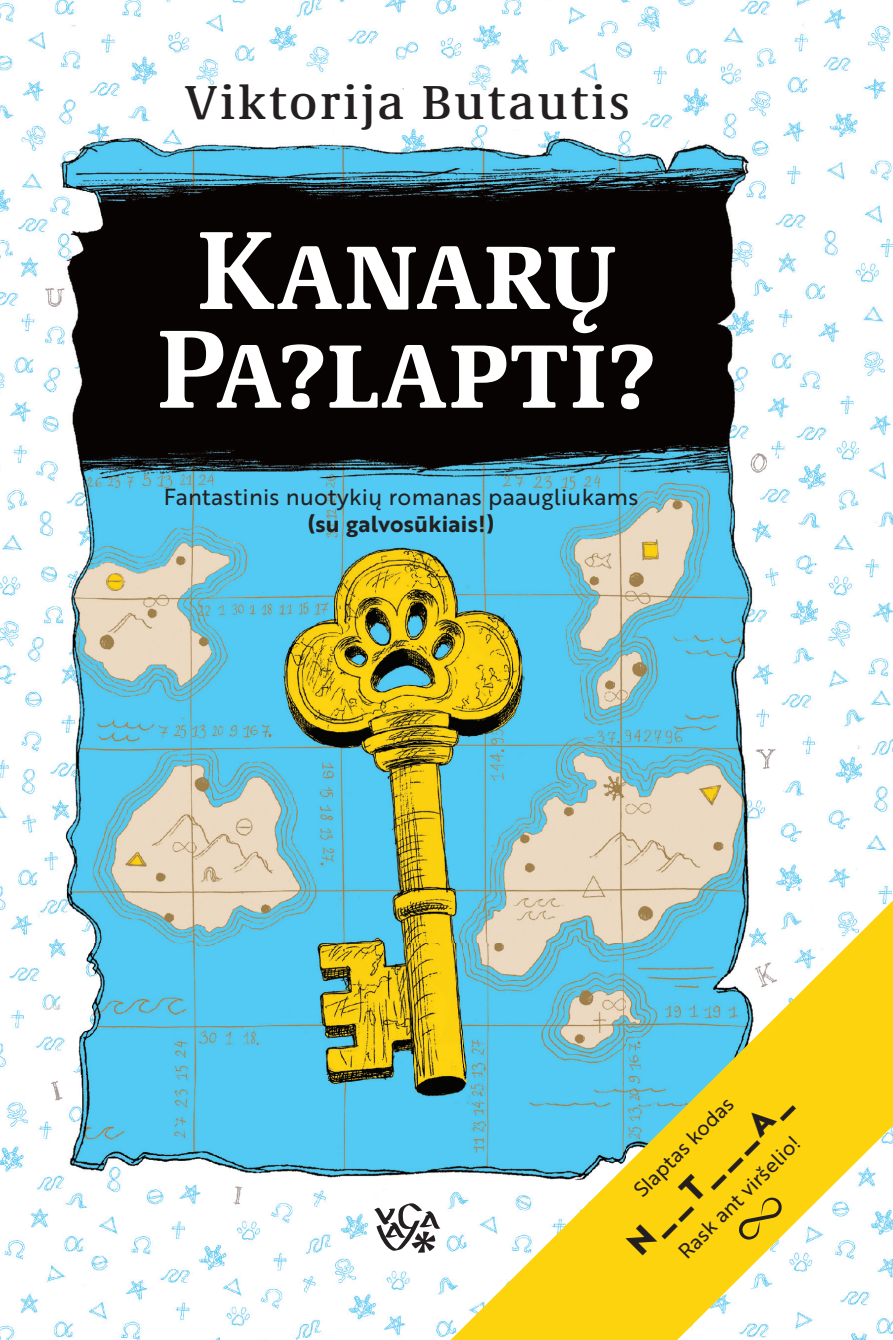
<style>
.page{position:relative;width:893px;height:1340px;background:#fff}
.page>*{position:absolute;margin:0;border:0;box-sizing:border-box;transform-origin:0 0}
.t1{font:700 115.2px/98.8px "Demos Next Pro";color:#fff;text-align:center}
.t2{font:500 49.27px "Demos Next Pro";letter-spacing:.05em;color:#231f20}
.t3{font:700 32.85px "Brother 1816 Extra";color:#231f20}
.t4{font:22.72px "Brother 1816 Regular";letter-spacing:.01em;color:#231f20}
.t5{font:22.72px "Brother 1816 Bold";letter-spacing:.01em;color:#231f20}
.t6{font:20.47px "Brother 1816 Regular";color:#231f20}
</style>
<div class="page">
<img style="left:0;top:0;width:893px;height:1339px">
<svg style="left:162px;top:72px;width:487px;height:68px"></svg>
<svg style="left:392px;top:851px;width:501px;height:488px"></svg>
<svg style="left:739px;top:1197px;width:43px;height:42px"></svg>
<div style="left:369px;top:1181px;width:79px;height:79px;background:#fff;border-radius:50%"></div>
<svg style="left:374px;top:1203px;width:67px;height:49px"></svg>
<h2 class="t2" style="left:185px;top:68px;width:446px">Viktorija Butautis</h2>
<h1 class="t1" style="left:157px;top:214px;width:502px">Kanarų<br>Pa?lapti?</h1>
<p class="t4" style="left:164px;top:479px;width:476px">Fantastinis nuotykių romanas paaugliukams</p>
<p class="t5" style="left:307px;top:506px;width:189px">(su galvosūkiais!)</p>
<p class="t6" style="left:627px;top:1182px;width:132px;rotate:-45deg">Slaptas kodas</p>
<h3 class="t3" style="left:615px;top:1230px;width:217px;rotate:-45deg">N__T___A_</h3>
<p class="t6" style="left:671px;top:1243px;width:164px;rotate:-45deg">Rask ant viršelio!</p>
</div>
